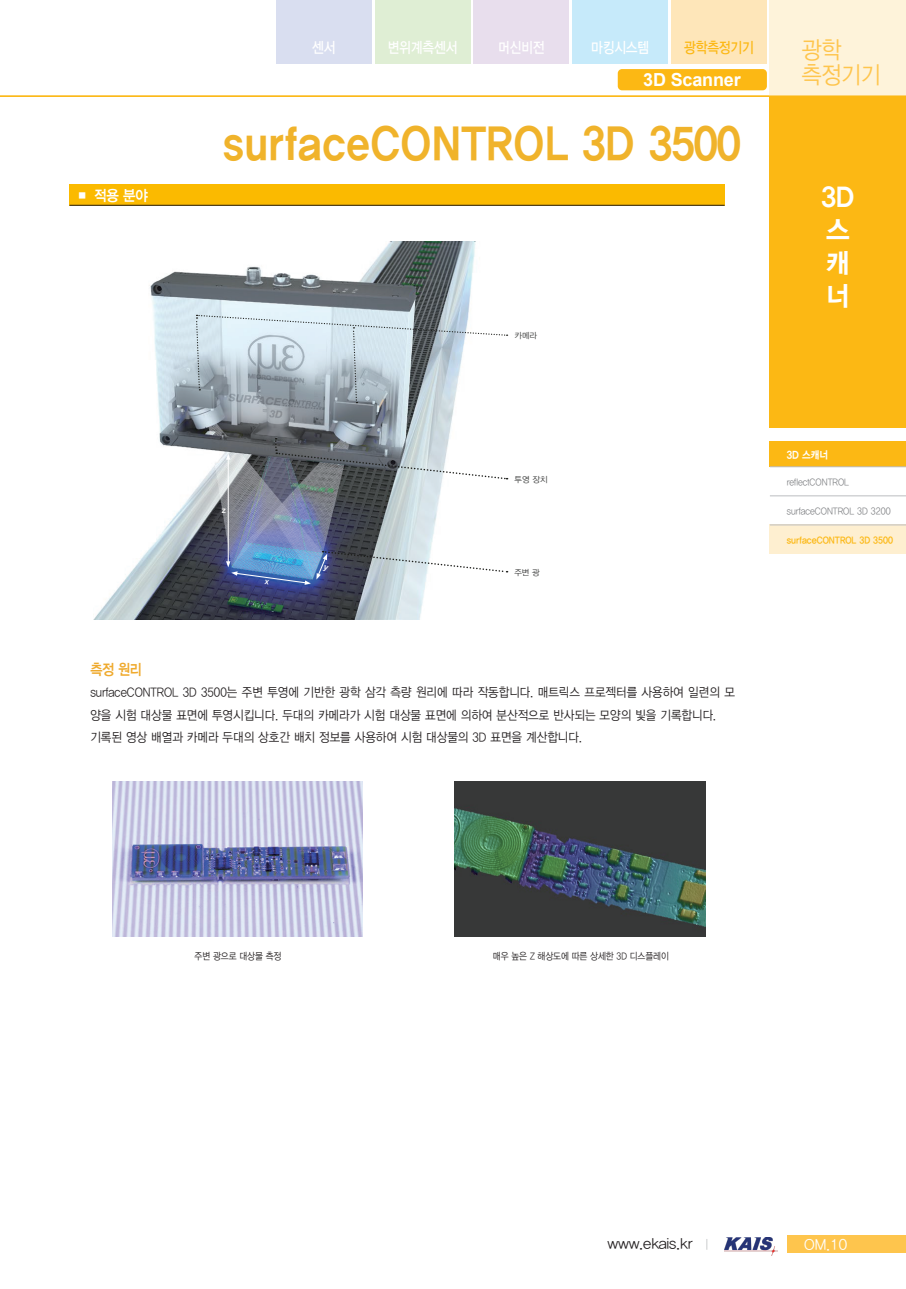
<style>
.page{position:relative;width:906px;height:1289px;background:#fff}
.page>*{position:absolute;margin:0;border:0;box-sizing:border-box;transform-origin:0 0}
.t1{font:45px "YDVYGO35";color:#f0b32b;scale:.9 1}
.t2{font:27px/33px "YDVYGO35";color:#fff;scale:.95 1}
.t3{font:24px/25.5px "YDVYGO32";letter-spacing:-.01em;color:#fec54d;scale:.9 1}
.t4{font:700 18px "Arial";letter-spacing:-.01em;color:#fff}
.t5{font:15px "YDVYGO33";letter-spacing:-.01em;color:#fff;scale:.85 1}
.t6{font:15px "YDVYGO32";letter-spacing:-.01em;color:#231f20}
.t7{font:15px "YDVYGO33";letter-spacing:-.01em;color:#fcb814;scale:.85 1}
.t8{font:15px "YDVYGO32";color:#fff}
.t9{font:15px "YDVYGO34";color:#fff}
.inno_style{font:15px "YDVYGO34";color:#efaa2e;scale:.88 1}
.inno_style-2{font:12.75px/22.5px "YDVYGO32";color:#231f20;scale:.9 1}
.t10{font:10.5px "YDVYGO35";color:#fff;scale:.9 1}
.t11{font:9.75px "YDVYGO32";color:#808285;scale:.9 1}
.t12{font:9.75px "YDVYGO32";letter-spacing:-.01em;color:#231f20;scale:.88 1}
.t13{font:9.75px "YDVYGO34";color:#fcb814;scale:.9 1}
.t14{font:8.25px "YDVYGO32";color:#3c3d3c}
.t15{font:500 8.25px "Swiss 721 BT";color:#fff}
.s1{font-family:"YDVYGO31";font-size:12px;color:#939598}
</style>
<div class="page">
<img style="left:725px;top:1237px;width:52px;height:18px">
<svg style="left:787px;top:1236px;width:1px;height:14px"></svg>
<div style="left:788px;top:1235px;width:118px;height:17px;background:#fec54d"></div>
<div style="left:572px;top:0;width:96px;height:64px;background:#c6eafa"></div>
<div style="left:375px;top:0;width:95px;height:64px;background:#dfeed4"></div>
<div style="left:473px;top:0;width:96px;height:64px;background:#e8deed"></div>
<div style="left:671px;top:0;width:96px;height:64px;background:#fee6b9"></div>
<div style="left:276px;top:0;width:96px;height:64px;background:#d9def0"></div>
<div style="left:770px;top:0;width:136px;height:96px;background:#fef3da"></div>
<div style="left:770px;top:96px;width:136px;height:331px;background:#fcb814"></div>
<div style="left:618px;top:69px;width:149px;height:21px;background:#fcb814;border-radius:4px"></div>
<hr style="left:0;top:96px;width:906px;height:1px;background:#fcb814">
<div style="left:770px;top:441px;width:136px;height:26px;background:#fcb814"></div>
<div style="left:770px;top:525px;width:136px;height:29px;background:#feefd0"></div>
<hr style="left:770px;top:466px;width:136px;height:1px;background:#bcbdc0">
<hr style="left:770px;top:524px;width:136px;height:1px;background:#bcbdc0">
<hr style="left:770px;top:495px;width:136px;height:1px;background:#bcbdc0">
<div style="left:70px;top:184px;width:654px;height:21px;background:#fbba00"></div>
<hr style="left:70px;top:205px;width:654px;height:1px;background:#231f20">
<img style="left:94px;top:242px;width:415px;height:377px">
<svg style="left:195px;top:314px;width:312px;height:89px;background:#c1cdd4"></svg>
<svg style="left:275px;top:438px;width:232px;height:42px"></svg>
<hr style="left:228px;top:458px;width:1px;height:105px;background:#fff">
<svg style="left:226px;top:453px;width:4px;height:6px"></svg>
<img style="left:112px;top:781px;width:251px;height:155px">
<img style="left:454px;top:781px;width:251px;height:155px">
<svg style="left:226px;top:550px;width:281px;height:35px"></svg>
<p class="t9" style="left:75px;top:185px;width:74px">■ 적용 분야</p>
<p class="t5" style="left:312px;top:37px;width:29px">센서</p>
<p class="t5" style="left:388px;top:37px;width:84px">변위계측센서</p>
<p class="t5" style="left:498px;top:37px;width:56px">머신비전</p>
<p class="t5" style="left:591px;top:37px;width:70px">마킹시스템</p>
<p class="t7" style="left:684px;top:37px;width:84px">광학측정기기</p>
<h3 class="t3" style="left:801px;top:35px;width:89px">광학 측정기기</h3>
<h3 class="t4" style="left:643px;top:67px;width:99px">3D Scanner</h3>
<p class="t1" style="left:223px;top:113px;width:576px">surfaceCONTROL 3D 3500</p>
<p class="t15" style="left:222px;top:504px;width:6px">z</p>
<p class="t14" style="left:514px;top:330px;width:24px">카메라</p>
<p class="t14" style="left:514px;top:474px;width:35px">투영 장치</p>
<p class="t14" style="left:514px;top:567px;width:27px">주변 광</p>
<h2 class="t2" style="left:821px;top:179px;width:36px">3D 스 캐 너</h2>
<p class="t10" style="left:787px;top:448px;width:47px">3D 스캐너</p>
<p class="t11" style="left:787px;top:476px;width:70px">reflectCONTROL</p>
<p class="t11" style="left:787px;top:505px;width:117px">surfaceCONTROL 3D 3200</p>
<p class="t13" style="left:787px;top:534px;width:119px">surfaceCONTROL 3D 3500</p>
<p class="inno_style" style="left:90px;top:659px;width:60px">측정 원리</p>
<p class="inno_style-2" style="left:90px;top:680px;width:717px">surfaceCONTROL 3D 3500는 주변 투영에 기반한 광학 삼각 측량 원리에 따라 작동합니다. 매트릭스 프로젝터를 사용하여 일련의 모 양을 시험 대상물 표면에 투영시킵니다. 두대의 카메라가 시험 대상물 표면에 의하여 분산적으로 반사되는 모양의 빛을 기록합니다.</p>
<p class="inno_style-2" style="left:90px;top:725px;width:548px">기록된 영상 배열과 카메라 두대의 상호간 배치 정보를 사용하여 시험 대상물의 3D 표면을 계산합니다.</p>
<p class="t12" style="left:194px;top:949px;width:100px">주변 광으로 대상물 측정</p>
<p class="t12" style="left:493px;top:949px;width:201px">매우 높은 Z 해상도에 따른 상세한 3D 디스플레이</p>
<p class="t6" style="left:607px;top:1233px;width:103px">www.ekais.kr <span class="s1">|</span></p>
<p class="t8" style="left:804px;top:1234px;width:44px">OM.10</p>
</div>
